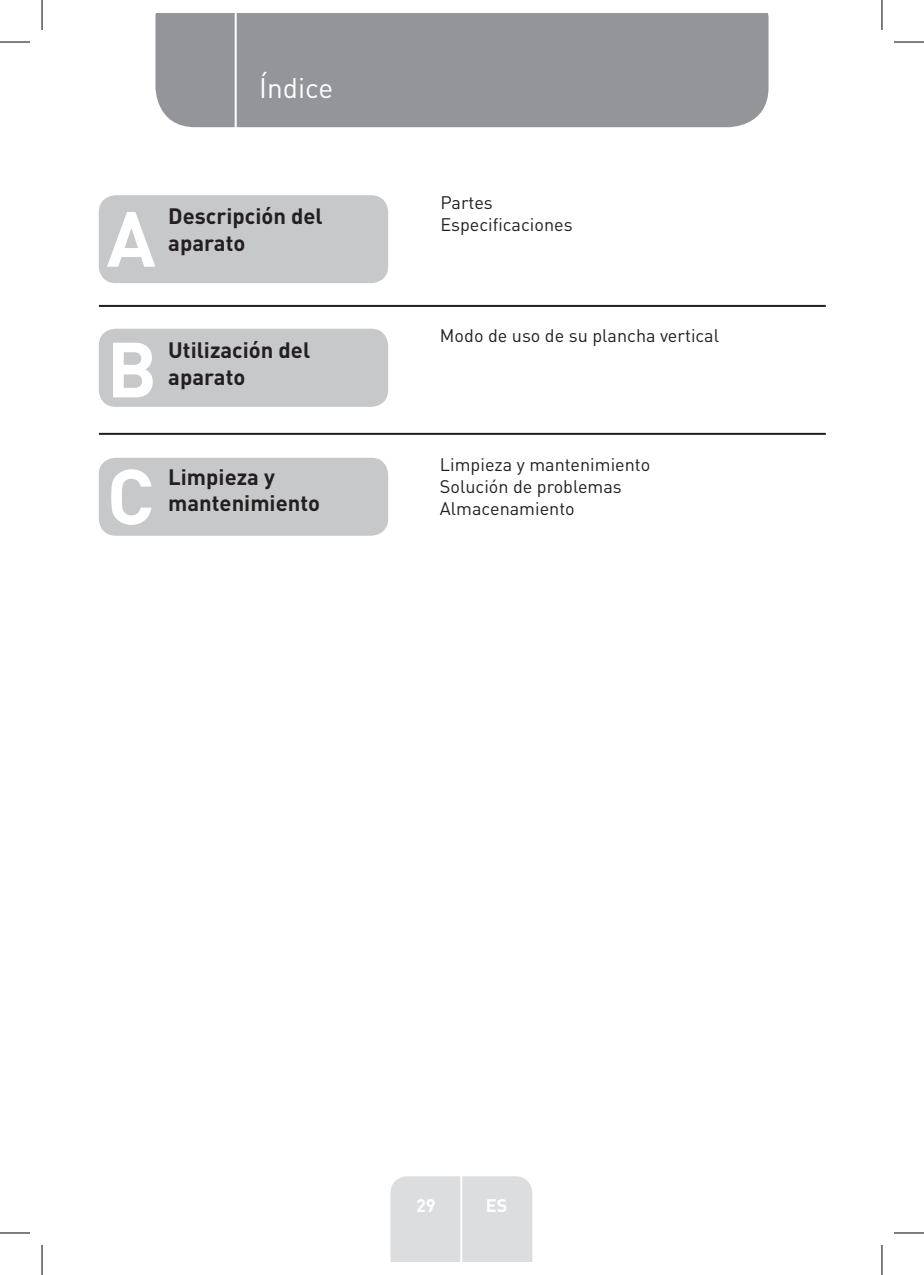
<style>
.page{position:relative;width:924px;height:1275px;background:#fff}
.page>*{position:absolute;margin:0;border:0;box-sizing:border-box;transform-origin:0 0}
.t1{font:700 76.8px "DIN Pro";color:#fff}
.t2{font:28px "DIN Pro";color:#fff}
.t3{font:700 22px/26.4px "DIN Pro";color:#231f20}
.Body{font:18px "DIN Pro";color:#231f20}
.t4{font:700 18px "DIN Pro";color:#fff}
</style>
<div class="page">
<div style="left:155px;top:14px;width:613px;height:113px;background:#939598"></div>
<hr style="left:234px;top:14px;width:2px;height:116px;background:#fff">
<div style="left:390px;top:1176px;width:142px;height:85px;background:#dcdddf"></div>
<hr style="left:460px;top:1153px;width:2px;height:108px;background:#fff">
<hr style="left:99px;top:305px;width:726px;height:2px;background:#231f20">
<hr style="left:99px;top:433px;width:726px;height:2px;background:#231f20">
<div style="left:99px;top:195px;width:289px;height:88px;background:#c7c8ca;border-radius:17px"></div>
<div style="left:99px;top:458px;width:289px;height:78px;background:#c7c8ca;border-radius:17px"></div>
<div style="left:99px;top:329px;width:289px;height:78px;background:#c7c8ca;border-radius:17px"></div>
<hr style="left:0;top:42px;width:30px;height:1px;background:#000">
<hr style="left:893px;top:42px;width:30px;height:1px;background:#000">
<hr style="left:0;top:1232px;width:30px;height:1px;background:#000">
<hr style="left:893px;top:1232px;width:30px;height:1px;background:#000">
<hr style="left:42px;top:0;width:1px;height:30px;background:#000">
<hr style="left:42px;top:1245px;width:1px;height:30px;background:#000">
<hr style="left:881px;top:0;width:1px;height:30px;background:#000">
<hr style="left:881px;top:1245px;width:1px;height:30px;background:#000">
<h2 class="t2" style="left:259px;top:69px;width:76px">Índice</h2>
<p class="t1" style="left:107px;top:187px;width:50px">A</p>
<p class="t3" style="left:168px;top:202px;width:156px">Descripción del aparato</p>
<p class="t1" style="left:107px;top:317px;width:52px">B</p>
<p class="t3" style="left:168px;top:336px;width:143px">Utilización del aparato</p>
<p class="t1" style="left:107px;top:444px;width:49px">C</p>
<p class="t3" style="left:168px;top:463px;width:153px">Limpieza y mantenimiento</p>
<p class="Body" style="left:440px;top:190px;width:54px">Partes</p>
<p class="Body" style="left:440px;top:212px;width:134px">Especificaciones</p>
<p class="Body" style="left:439px;top:324px;width:280px">Modo de uso de su plancha vertical</p>
<p class="Body" style="left:439px;top:453px;width:212px">Limpieza y mantenimiento</p>
<p class="Body" style="left:439px;top:474px;width:183px">Solución de problemas</p>
<p class="Body" style="left:439px;top:496px;width:136px">Almacenamiento</p>
<p class="t4" style="left:416px;top:1192px;width:21px">29</p>
<p class="t4" style="left:485px;top:1192px;width:23px">ES</p>
</div>
